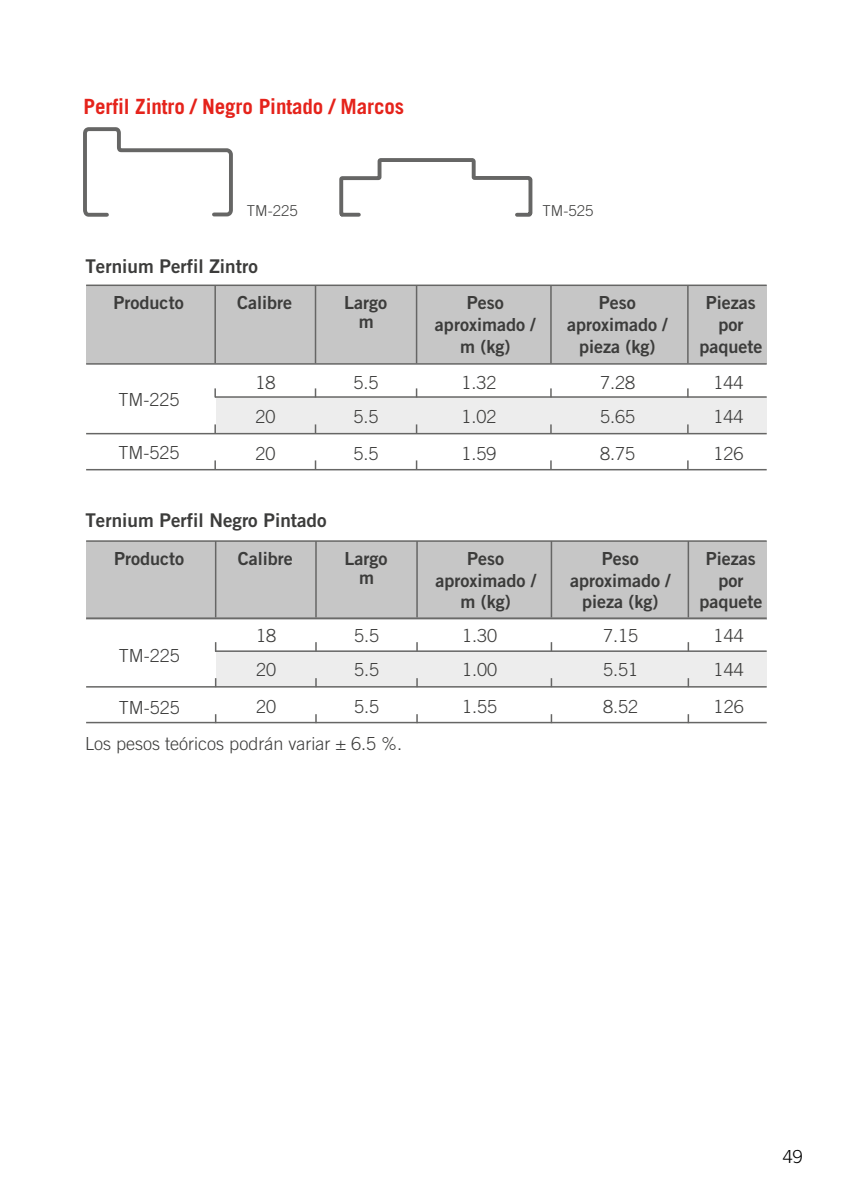
<style>
.page{position:relative;width:851px;height:1191px;background:#fff}
.page>*{position:absolute;margin:0;border:0;box-sizing:border-box;transform-origin:0 0}
.t1{font:700 21px "Trade Gothic";letter-spacing:-.005em;color:#e5231b}
.t2{font:18.9px "Trade Gothic Bold Two";color:#3c3c3b}
.t3{font:18px/21.6px "Trade Gothic Bold Two";color:#3c3c3b;text-align:center}
.t4{font:300 18px/34.2px "Trade Gothic";color:#3c3c3b}
.t5{font:300 18px "Trade Gothic";color:#000}
.t6{font:300 15px "Trade Gothic";color:#3c3c3b}
</style>
<div class="page">
<div style="left:86px;top:285px;width:680px;height:78px;background:#c6c6c6"></div>
<div style="left:216px;top:397px;width:550px;height:36px;background:#ededed"></div>
<div style="left:86px;top:541px;width:680px;height:78px;background:#c6c6c6"></div>
<div style="left:216px;top:651px;width:550px;height:36px;background:#ededed"></div>
<svg style="left:339px;top:158px;width:194px;height:59px"></svg>
<svg style="left:83px;top:127px;width:150px;height:90px"></svg>
<hr style="left:86px;top:433px;width:680px;height:1px;background:#666665">
<hr style="left:315px;top:285px;width:1px;height:78px;background:#666665">
<hr style="left:214px;top:285px;width:2px;height:78px;background:#666665">
<hr style="left:416px;top:285px;width:1px;height:78px;background:#666665">
<hr style="left:550px;top:285px;width:1px;height:78px;background:#666665">
<hr style="left:86px;top:363px;width:680px;height:2px;background:#666665">
<hr style="left:86px;top:284px;width:680px;height:2px;background:#666665">
<hr style="left:86px;top:469px;width:680px;height:1px;background:#666665">
<hr style="left:86px;top:686px;width:680px;height:1px;background:#666665">
<hr style="left:215px;top:396px;width:551px;height:2px;background:#666665">
<hr style="left:215px;top:650px;width:551px;height:2px;background:#666665">
<hr style="left:315px;top:541px;width:2px;height:76px;background:#666665">
<hr style="left:215px;top:541px;width:1px;height:76px;background:#666665">
<hr style="left:416px;top:541px;width:2px;height:76px;background:#666665">
<hr style="left:550px;top:541px;width:2px;height:76px;background:#666665">
<hr style="left:687px;top:285px;width:1px;height:78px;background:#666665">
<svg style="left:315px;top:364px;width:1px;height:105px"></svg>
<svg style="left:214px;top:364px;width:2px;height:105px"></svg>
<svg style="left:416px;top:364px;width:1px;height:105px"></svg>
<svg style="left:550px;top:364px;width:1px;height:105px"></svg>
<svg style="left:687px;top:364px;width:1px;height:105px"></svg>
<hr style="left:687px;top:541px;width:2px;height:76px;background:#666665">
<svg style="left:315px;top:642px;width:2px;height:80px"></svg>
<svg style="left:215px;top:642px;width:1px;height:80px"></svg>
<svg style="left:416px;top:642px;width:2px;height:80px"></svg>
<svg style="left:550px;top:642px;width:2px;height:80px"></svg>
<svg style="left:687px;top:642px;width:2px;height:80px"></svg>
<hr style="left:86px;top:617px;width:680px;height:2px;background:#666665">
<hr style="left:86px;top:540px;width:680px;height:2px;background:#666665">
<hr style="left:86px;top:722px;width:680px;height:1px;background:#666665">
<p class="t1" style="left:83px;top:94px;width:322px">Perfil Zintro / Negro Pintado / Marcos</p>
<p class="t6" style="left:247px;top:201px;width:52px">TM-225</p>
<p class="t6" style="left:542px;top:201px;width:52px">TM-525</p>
<p class="t2" style="left:85px;top:254px;width:174px">Ternium Perfil Zintro</p>
<p class="t3" style="left:114px;top:292px;width:72px">Producto</p>
<p class="t4" style="left:118px;top:382px;width:63px">TM-225</p>
<p class="t4" style="left:118px;top:435px;width:63px">TM-525</p>
<p class="t3" style="left:237px;top:292px;width:57px">Calibre</p>
<p class="t4" style="left:255px;top:365px;width:22px">18<br>20</p>
<p class="t4" style="left:255px;top:436px;width:22px">20</p>
<p class="t3" style="left:344px;top:292px;width:45px">Largo</p>
<p class="t3" style="left:359px;top:311px;width:16px">m</p>
<p class="t4" style="left:353px;top:365px;width:27px">5.5<br>5.5</p>
<p class="t4" style="left:353px;top:436px;width:27px">5.5</p>
<p class="t2" style="left:85px;top:508px;width:242px">Ternium Perfil Negro Pintado</p>
<p class="t3" style="left:114px;top:547px;width:72px">Producto</p>
<p class="t3" style="left:238px;top:547px;width:57px">Calibre</p>
<p class="t3" style="left:344px;top:549px;width:45px;line-height:18.9px">Largo m</p>
<p class="t4" style="left:256px;top:618px;width:22px">18<br>20</p>
<p class="t4" style="left:256px;top:689px;width:22px">20</p>
<p class="t4" style="left:354px;top:618px;width:27px">5.5<br>5.5</p>
<p class="t4" style="left:354px;top:689px;width:27px">5.5</p>
<p class="t4" style="left:119px;top:638px;width:63px">TM-225</p>
<p class="t4" style="left:85px;top:690px;width:318px;line-height:35.7px;text-indent:34px">TM-525<br>Los pesos teóricos podrán variar ± 6.5 %.</p>
<p class="t3" style="left:435px;top:292px;width:102px">Peso aproximado / m (kg)</p>
<p class="t4" style="left:461px;top:365px;width:37px">1.32<br>1.02</p>
<p class="t4" style="left:461px;top:436px;width:37px">1.59</p>
<p class="t3" style="left:567px;top:292px;width:102px">Peso aproximado / pieza (kg)</p>
<p class="t4" style="left:600px;top:365px;width:37px">7.28<br>5.65</p>
<p class="t4" style="left:600px;top:436px;width:37px">8.75</p>
<p class="t3" style="left:435px;top:547px;width:102px">Peso aproximado / m (kg)</p>
<p class="t4" style="left:462px;top:618px;width:37px">1.30<br>1.00</p>
<p class="t4" style="left:462px;top:689px;width:37px">1.55</p>
<p class="t3" style="left:570px;top:547px;width:102px">Peso aproximado / pieza (kg)</p>
<p class="t4" style="left:603px;top:618px;width:37px">7.15</p>
<p class="t4" style="left:603px;top:651px;width:37px;line-height:36.9px">5.51<br>8.52</p>
<p class="t3" style="left:699px;top:292px;width:65px">Piezas por paquete</p>
<p class="t4" style="left:713px;top:365px;width:32px">144<br>144</p>
<p class="t4" style="left:713px;top:436px;width:32px">126</p>
<p class="t3" style="left:699px;top:547px;width:65px">Piezas por paquete</p>
<p class="t4" style="left:713px;top:618px;width:32px">144<br>144</p>
<p class="t4" style="left:713px;top:689px;width:32px">126</p>
<p class="t5" style="left:782px;top:1145px;width:22px">49</p>
</div>
